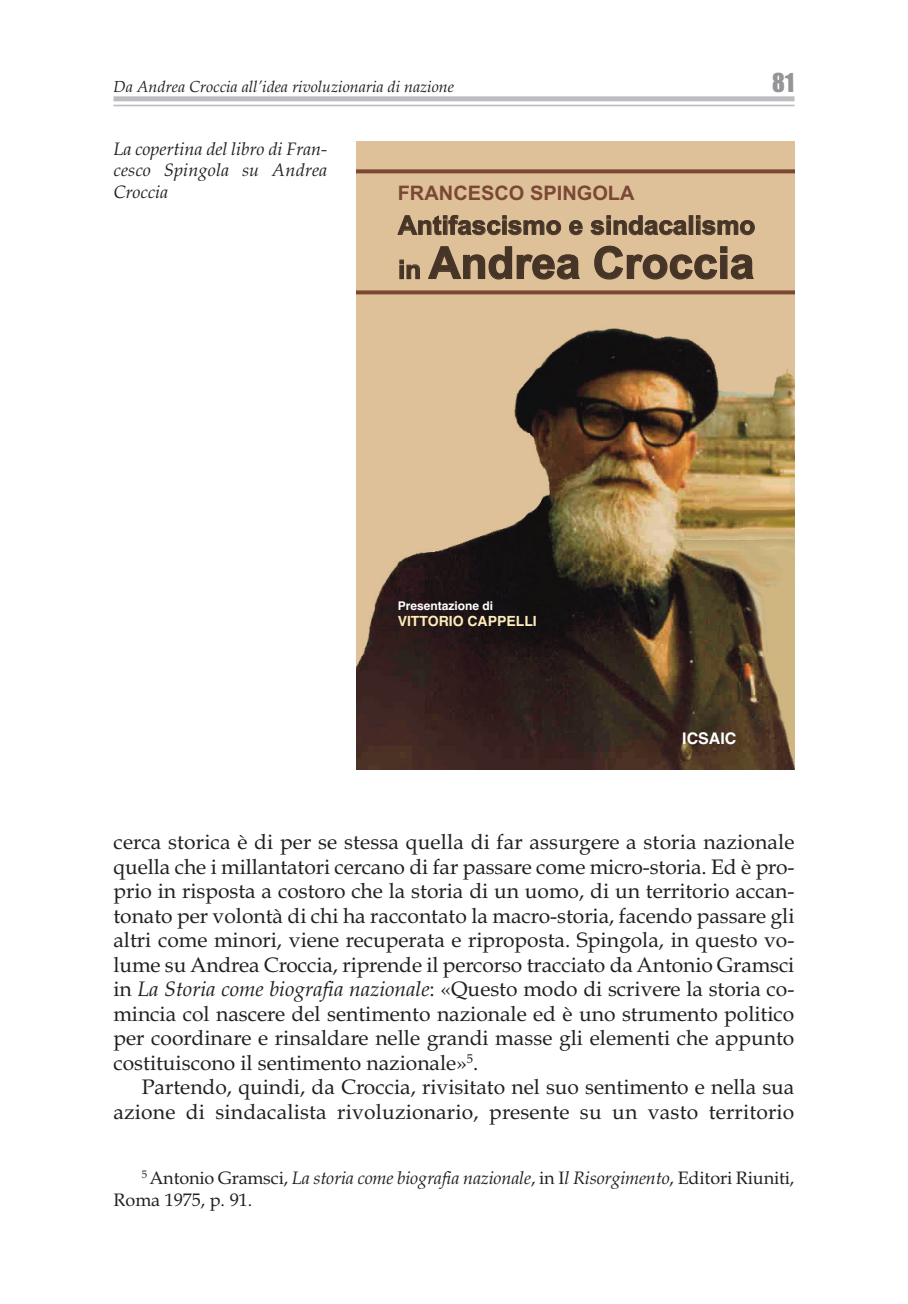
<style>
.page{position:relative;width:908px;height:1304px;background:#fff}
.page>*{position:absolute;margin:0;border:0;box-sizing:border-box;transform-origin:0 0}
.t1{font:700 44px "Arial";color:#463427}
.t2{font:700 26px "Arial";color:#463427}
.t3{font:21px/24.6px "Book Antiqua";color:#231f20;text-align:justify}
.t4{font:700 20px "Arial";color:#7b4836}
.t5{font:18px/21.8px "Book Antiqua";color:#231f20}
.t6{font:italic 18px/21.8px "Book Antiqua";color:#231f20;text-align:justify}
.t7{font:italic 16px "Book Antiqua";color:#231f20}
.t8{font:700 16px "Helvetica";color:#fff}
.t9{font:700 14px "Helvetica";color:#fdecba}
.t10{font:700 12px "Helvetica";color:#fff}
.s1{font-size:26px}
.s2{font-style:italic}
</style>
<div class="page">
<div style="left:113px;top:96px;width:681px;height:5px;background:#bcbdc0"></div>
<hr style="left:113px;top:105px;width:681px;height:1px;background:#bcbdc0">
<img style="left:356px;top:142px;width:438px;height:627px">
<svg style="left:356px;top:169px;width:438px;height:4px;fill:#7b4836"></svg>
<svg style="left:356px;top:290px;width:438px;height:4px;fill:#7b4836"></svg>
<p class="t7" style="left:113px;top:77px;width:342px">Da Andrea Croccia all’idea rivoluzionaria di nazione</p>
<p class="t6" style="left:113px;top:138px;width:215px">La copertina del libro di Fran&shy;cesco Spingola su Andrea Croccia</p>
<p class="t4" style="left:397px;top:181px;width:238px">FRANCESCO SPINGOLA</p>
<p class="t2" style="left:398px;top:210px;width:358px">Antifascismo e sindacalismo</p>
<h1 class="t1" style="left:398px;top:237px;width:357px"><span class="s1">in</span> Andrea Croccia</h1>
<p class="t10" style="left:397px;top:598px;width:97px">Presentazione di</p>
<p class="t9" style="left:397px;top:612px;width:140px">VITTORIO CAPPELLI</p>
<p class="t8" style="left:682px;top:729px;width:56px">ICSAIC</p>
<p class="t3" style="left:113px;top:830px;width:682px">cerca storica è di per se stessa quella di far assurgere a storia nazionale quella che i millantatori cercano di far passare come micro-storia. Ed è pro&shy;prio in risposta a costoro che la storia di un uomo, di un territorio accan&shy;tonato per volontà di chi ha raccontato la macro-storia, facendo passare gli altri come minori, viene recuperata e riproposta. Spingola, in questo vo&shy;lume su Andrea Croccia, riprende il percorso tracciato da Antonio Gramsci in <span class="s2">La Storia come biografia nazionale</span>: «Questo modo di scrivere la storia co&shy;mincia col nascere del sentimento nazionale ed è uno strumento politico per coordinare e rinsaldare nelle grandi masse gli elementi che appunto costituiscono il sentimento nazionale»<sup>5</sup>.</p>
<p class="t3" style="left:113px;top:1075px;width:682px;text-align:right">Partendo, quindi, da Croccia, rivisitato nel suo sentimento e nella sua azione di sindacalista rivoluzionario, presente su un vasto territorio</p>
<p class="t5" style="left:113px;top:1167px;width:682px;text-indent:28px"><sup>5</sup> Antonio Gramsci, <span class="s2">La storia come biografia nazionale</span>, in I<span class="s2">l Risorgimento</span>, Editori Riuniti,<br>Roma 1975, p. 91.</p>
</div>
